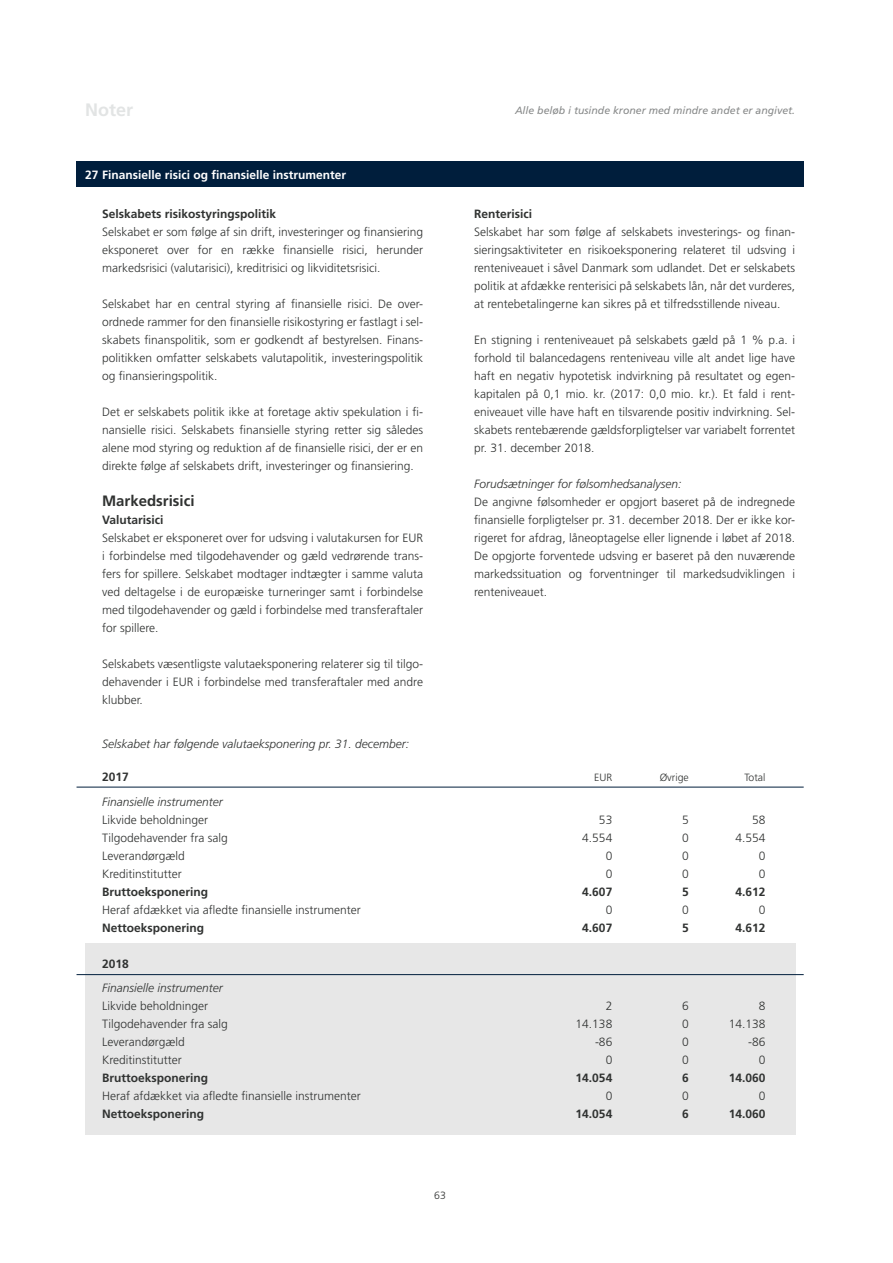
<style>
.page{position:relative;width:893px;height:1263px;background:#fff}
.page>*{position:absolute;margin:0;border:0;box-sizing:border-box;transform-origin:0 0}
.t1{font:700 18px "Frutiger LT Std";color:#e2e4e4}
.t2{font:700 15px "Frutiger LT Std";color:#303231}
.t3{font:300 12px/18px "Frutiger LT Std";color:#303231;text-align:justify}
.t4{font:700 12px "Frutiger LT Std";color:#303231}
.t5{font:italic 300 12px "Frutiger LT Std";color:#303231}
.t6{font:700 12px "Frutiger LT Std";color:#fff}
.t7{font:italic 10.5px "Frutiger LT Std";color:#888a8a}
.t8{font:300 10.5px "Frutiger LT Std";color:#303231}
</style>
<div class="page">
<div style="left:85px;top:944px;width:710px;height:191px;background:#e7e7e7"></div>
<div style="left:77px;top:162px;width:727px;height:25px;background:#001e3c"></div>
<hr style="left:77px;top:787px;width:727px;height:1px;background:#001e3c">
<hr style="left:77px;top:974px;width:727px;height:1px;background:#001e3c">
<h1 class="t1" style="left:85px;top:99px;width:50px">Noter</h1>
<p class="t7" style="left:515px;top:104px;width:282px">Alle beløb i tusinde kroner med mindre andet er angivet.</p>
<p class="t6" style="left:85px;top:168px;width:263px">27 Finansielle risici og finansielle instrumenter</p>
<p class="t4" style="left:102px;top:207px;width:176px">Selskabets risikostyringspolitik</p>
<p class="t3" style="left:102px;top:223px;width:323px">Selskabet er som følge af sin drift, investeringer og finansiering eksponeret over for en række finansielle risici, herunder markedsrisici (valutarisici), kreditrisici og likviditetsrisici.</p>
<p class="t3" style="left:102px;top:295px;width:323px">Selskabet har en central styring af finansielle risici. De over&shy;ordnede rammer for den finansielle risikostyring er fastlagt i sel&shy;skabets finanspolitik, som er godkendt af bestyrelsen. Finans&shy;politikken omfatter selskabets valutapolitik, investeringspolitik og finansieringspolitik.</p>
<p class="t3" style="left:102px;top:403px;width:323px">Det er selskabets politik ikke at foretage aktiv spekulation i fi&shy;nansielle risici. Selskabets finansielle styring retter sig således alene mod styring og reduktion af de finansielle risici, der er en direkte følge af selskabets drift, investeringer og finansiering.</p>
<p class="t2" style="left:102px;top:492px;width:94px">Markedsrisici</p>
<p class="t4" style="left:102px;top:513px;width:63px">Valutarisici</p>
<p class="t3" style="left:102px;top:529px;width:323px">Selskabet er eksponeret over for udsving i valutakursen for EUR i forbindelse med tilgodehavender og gæld vedrørende trans&shy;fers for spillere. Selskabet modtager indtægter i samme valuta ved deltagelse i de europæiske turneringer samt i forbindelse med tilgodehavender og gæld i forbindelse med transferaftaler for spillere.</p>
<p class="t3" style="left:102px;top:655px;width:323px">Selskabets væsentligste valutaeksponering relaterer sig til tilgo&shy;dehavender i EUR i forbindelse med transferaftaler med andre klubber.</p>
<p class="t4" style="left:474px;top:207px;width:60px">Renterisici</p>
<p class="t3" style="left:474px;top:223px;width:323px">Selskabet har som følge af selskabets investerings- og finan&shy;sieringsaktiviteter en risikoeksponering relateret til udsving i renteniveauet i såvel Danmark som udlandet. Det er selskabets politik at afdække renterisici på selskabets lån, når det vurderes, at rentebetalingerne kan sikres på et tilfredsstillende niveau.</p>
<p class="t3" style="left:474px;top:331px;width:323px">En stigning i renteniveauet på selskabets gæld på 1 % p.a. i forhold til balancedagens renteniveau ville alt andet lige have haft en negativ hypotetisk indvirkning på resultatet og egen&shy;kapitalen på 0,1 mio. kr. (2017: 0,0 mio. kr.). Et fald i rent&shy;eniveauet ville have haft en tilsvarende positiv indvirkning. Sel&shy;skabets rentebærende gældsforpligtelser var variabelt forrentet pr. 31. december 2018.</p>
<p class="t5" style="left:474px;top:477px;width:209px">Forudsætninger for følsomhedsanalysen:</p>
<p class="t3" style="left:474px;top:493px;width:323px">De angivne følsomheder er opgjort baseret på de indregnede finansielle forpligtelser pr. 31. december 2018. Der er ikke kor&shy;rigeret for afdrag, låneoptagelse eller lignende i løbet af 2018.<br>De opgjorte forventede udsving er baseret på den nuværende markedssituation og forventninger til markedsudviklingen i renteniveauet.</p>
<p class="t5" style="left:102px;top:736px;width:308px">Selskabet har følgende valutaeksponering pr. 31. december:</p>
<p class="t4" style="left:102px;top:770px;width:28px">2017</p>
<p class="t8" style="left:594px;top:772px;width:20px">EUR</p>
<p class="t8" style="left:660px;top:772px;width:31px">Øvrige</p>
<p class="t8" style="left:744px;top:772px;width:23px">Total</p>
<p class="t5" style="left:102px;top:795px;width:122px">Finansielle instrumenter</p>
<p class="t3" style="left:102px;top:811px;width:108px">Likvide beholdninger</p>
<p class="t3" style="left:599px;top:811px;width:15px">53</p>
<p class="t3" style="left:682px;top:811px;width:8px">5</p>
<p class="t3" style="left:752px;top:811px;width:15px">58</p>
<p class="t3" style="left:102px;top:829px;width:127px">Tilgodehavender fra salg</p>
<p class="t3" style="left:582px;top:829px;width:32px">4.554</p>
<p class="t3" style="left:682px;top:829px;width:8px">0</p>
<p class="t3" style="left:735px;top:829px;width:32px">4.554</p>
<p class="t3" style="left:102px;top:847px;width:84px">Leverandørgæld</p>
<p class="t3" style="left:606px;top:847px;width:8px">0</p>
<p class="t3" style="left:682px;top:847px;width:8px">0</p>
<p class="t3" style="left:759px;top:847px;width:8px">0</p>
<p class="t3" style="left:102px;top:865px;width:81px">Kreditinstitutter</p>
<p class="t3" style="left:606px;top:865px;width:8px">0</p>
<p class="t3" style="left:682px;top:865px;width:8px">0</p>
<p class="t3" style="left:759px;top:865px;width:8px">0</p>
<p class="t4" style="left:102px;top:884px;width:108px">Bruttoeksponering</p>
<p class="t4" style="left:582px;top:884px;width:32px">4.607</p>
<p class="t4" style="left:682px;top:884px;width:8px">5</p>
<p class="t4" style="left:735px;top:884px;width:32px">4.612</p>
<p class="t3" style="left:102px;top:901px;width:260px">Heraf afdækket via afledte finansielle instrumenter</p>
<p class="t3" style="left:606px;top:901px;width:8px">0</p>
<p class="t3" style="left:682px;top:901px;width:8px">0</p>
<p class="t3" style="left:759px;top:901px;width:8px">0</p>
<p class="t4" style="left:102px;top:920px;width:104px">Nettoeksponering</p>
<p class="t4" style="left:582px;top:920px;width:32px">4.607</p>
<p class="t4" style="left:682px;top:920px;width:8px">5</p>
<p class="t4" style="left:735px;top:920px;width:32px">4.612</p>
<p class="t4" style="left:102px;top:956px;width:28px">2018</p>
<p class="t5" style="left:102px;top:981px;width:122px">Finansielle instrumenter</p>
<p class="t3" style="left:102px;top:997px;width:108px">Likvide beholdninger</p>
<p class="t3" style="left:606px;top:997px;width:8px">2</p>
<p class="t3" style="left:682px;top:997px;width:8px">6</p>
<p class="t3" style="left:759px;top:997px;width:8px">8</p>
<p class="t3" style="left:102px;top:1015px;width:127px">Tilgodehavender fra salg</p>
<p class="t3" style="left:576px;top:1015px;width:38px">14.138</p>
<p class="t3" style="left:682px;top:1015px;width:8px">0</p>
<p class="t3" style="left:729px;top:1015px;width:38px">14.138</p>
<p class="t3" style="left:102px;top:1033px;width:84px">Leverandørgæld</p>
<p class="t3" style="left:595px;top:1033px;width:19px">-86</p>
<p class="t3" style="left:682px;top:1033px;width:8px">0</p>
<p class="t3" style="left:748px;top:1033px;width:19px">-86</p>
<p class="t3" style="left:102px;top:1051px;width:81px">Kreditinstitutter</p>
<p class="t3" style="left:606px;top:1051px;width:8px">0</p>
<p class="t3" style="left:682px;top:1051px;width:8px">0</p>
<p class="t3" style="left:759px;top:1051px;width:8px">0</p>
<p class="t4" style="left:102px;top:1071px;width:108px">Bruttoeksponering</p>
<p class="t4" style="left:576px;top:1071px;width:38px">14.054</p>
<p class="t4" style="left:682px;top:1071px;width:8px">6</p>
<p class="t4" style="left:729px;top:1071px;width:38px">14.060</p>
<p class="t3" style="left:102px;top:1087px;width:260px">Heraf afdækket via afledte finansielle instrumenter</p>
<p class="t3" style="left:606px;top:1087px;width:8px">0</p>
<p class="t3" style="left:682px;top:1087px;width:8px">0</p>
<p class="t3" style="left:759px;top:1087px;width:8px">0</p>
<p class="t4" style="left:102px;top:1107px;width:104px">Nettoeksponering</p>
<p class="t4" style="left:576px;top:1107px;width:38px">14.054</p>
<p class="t4" style="left:682px;top:1107px;width:8px">6</p>
<p class="t4" style="left:729px;top:1107px;width:38px">14.060</p>
<p class="t8" style="left:434px;top:1189px;width:13px">63</p>
</div>
